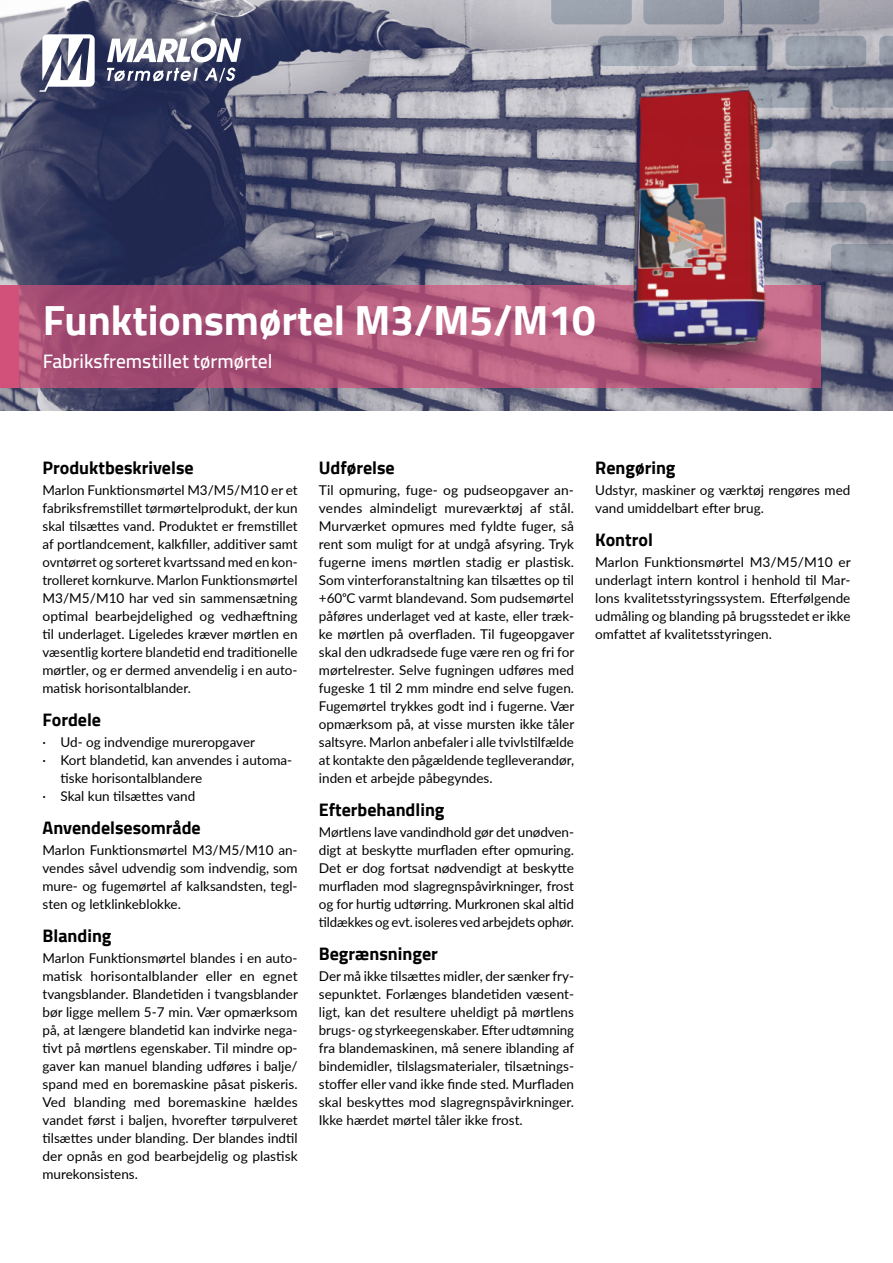
<style>
.page{position:relative;width:893px;height:1263px;background:#fff}
.page>*{position:absolute;margin:0;border:0;box-sizing:border-box;transform-origin:0 0}
.t1{font:700 42px "Cairo";color:#fff}
.t2{font:600 19.5px "Cairo";color:#fff}
.t3{font:700 18px "Cairo";color:#000}
.t4{font:13.5px/18px "Lato";color:#000;text-align:justify}
</style>
<div class="page">
<img style="left:0;top:0;width:893px;height:410px">
<svg style="left:411px;top:0;width:482px;height:274px;background:#9193a1"></svg>
<div style="left:0;top:285px;width:18px;height:103px;background:#d1517a"></div>
<svg style="left:18px;top:285px;width:803px;height:103px;background:#af567a"></svg>
<svg style="left:39px;top:34px;width:56px;height:58px"></svg>
<svg style="left:107px;top:68px;width:91px;height:14px"></svg>
<svg style="left:205px;top:68px;width:31px;height:14px"></svg>
<svg style="left:107px;top:38px;width:134px;height:24px"></svg>
<img style="left:620px;top:316px;width:159px;height:58px">
<img style="left:627px;top:82px;width:144px;height:270px">
<h1 class="t1" style="left:43px;top:296px;width:554px">Funktionsmørtel M3/M5/M10</h1>
<h2 class="t2" style="left:43px;top:345px;width:231px">Fabriksfremstillet tørmørtel</h2>
<h3 class="t3" style="left:43px;top:457px;width:153px">Produktbeskrivelse</h3>
<p class="t4" style="left:43px;top:480px;width:257px">Marlon Funktionsmørtel M3/M5/M10 er et fabriksfremstillet tørmørtelprodukt, der kun skal tilsættes vand. Produktet er fremstillet af portlandcement, kalkfiller, additiver samt ovntørret og sorteret kvartssand med en kon&shy;trolleret kornkurve. Marlon Funktionsmørtel M3/M5/M10 har ved sin sammensætning optimal bearbejdelighed og vedhæftning til underlaget. Ligeledes kræver mørtlen en væsentlig kortere blandetid end traditionelle mørtler, og er dermed anvendelig i en auto&shy;matisk horisontalblander.</p>
<h3 class="t3" style="left:43px;top:709px;width:60px">Fordele</h3>
<p class="t4" style="left:43px;top:732px;width:214px">· Ud- og indvendige mureropgaver</p>
<p class="t4" style="left:43px;top:750px;width:251px">· Kort blandetid, kan anvendes i automa-</p>
<p class="t4" style="left:61px;top:768px;width:143px">tiske horisontalblandere</p>
<p class="t4" style="left:43px;top:786px;width:154px">· Skal kun tilsættes vand</p>
<h3 class="t3" style="left:43px;top:817px;width:160px">Anvendelsesområde</h3>
<p class="t4" style="left:43px;top:840px;width:257px">Marlon Funktionsmørtel M3/M5/M10 an&shy;vendes såvel udvendig som indvendig, som mure- og fugemørtel af kalksandsten, tegl&shy;sten og letklinkeblokke.</p>
<h3 class="t3" style="left:43px;top:925px;width:71px">Blanding</h3>
<p class="t4" style="left:43px;top:948px;width:257px">Marlon Funktionsmørtel blandes i en auto&shy;matisk horisontalblander eller en egnet tvangsblander. Blandetiden i tvangsblander bør ligge mellem 5-7 min. Vær opmærksom på, at længere blandetid kan indvirke nega&shy;tivt på mørtlens egenskaber. Til mindre op&shy;gaver kan manuel blanding udføres i balje/ spand med en boremaskine påsat piskeris.<br>Ved blanding med boremaskine hældes vandet først i baljen, hvorefter tørpulveret tilsættes under blanding. Der blandes indtil der opnås en god bearbejdelig og plastisk murekonsistens.</p>
<h3 class="t3" style="left:319px;top:457px;width:77px">Udførelse</h3>
<p class="t4" style="left:319px;top:480px;width:257px">Til opmuring, fuge- og pudseopgaver an&shy;vendes almindeligt mureværktøj af stål.<br>Murværket opmures med fyldte fuger, så rent som muligt for at undgå afsyring. Tryk fugerne imens mørtlen stadig er plastisk.<br>Som vinterforanstaltning kan tilsættes op til +60oC varmt blandevand. Som pudsemørtel påføres underlaget ved at kaste, eller træk&shy;ke mørtlen på overfladen. Til fugeopgaver skal den udkradsede fuge være ren og fri for mørtelrester. Selve fugningen udføres med fugeske 1 til 2 mm mindre end selve fugen.<br>Fugemørtel trykkes godt ind i fugerne. Vær opmærksom på, at visse mursten ikke tåler saltsyre. Marlon anbefaler i alle tvivlstilfælde at kontakte den pågældende teglleverandør, inden et arbejde påbegyndes.</p>
<h3 class="t3" style="left:319px;top:799px;width:127px">Efterbehandling</h3>
<p class="t4" style="left:319px;top:822px;width:257px">Mørtlens lave vandindhold gør det unødven&shy;digt at beskytte murfladen efter opmuring.<br>Det er dog fortsat nødvendigt at beskytte murfladen mod slagregnspåvirkninger, frost og for hurtig udtørring. Murkronen skal altid tildækkes og evt. isoleres ved arbejdets ophør.</p>
<h3 class="t3" style="left:319px;top:943px;width:120px">Begrænsninger</h3>
<p class="t4" style="left:319px;top:966px;width:257px">Der må ikke tilsættes midler, der sænker fry&shy;sepunktet. Forlænges blandetiden væsent&shy;ligt, kan det resultere uheldigt på mørtlens brugs- og styrkeegenskaber. Efter udtømning fra blandemaskinen, må senere iblanding af bindemidler, tilslagsmaterialer, tilsætnings&shy;stoffer eller vand ikke finde sted. Murfladen skal beskyttes mod slagregnspåvirkninger.<br>Ikke hærdet mørtel tåler ikke frost.</p>
<h3 class="t3" style="left:595px;top:457px;width:82px">Rengøring</h3>
<p class="t4" style="left:595px;top:480px;width:257px">Udstyr, maskiner og værktøj rengøres med vand umiddelbart efter brug.</p>
<h3 class="t3" style="left:595px;top:529px;width:59px">Kontrol</h3>
<p class="t4" style="left:595px;top:552px;width:257px">Marlon Funktionsmørtel M3/M5/M10 er underlagt intern kontrol i henhold til Mar&shy;lons kvalitetsstyringssystem. Efterfølgende udmåling og blanding på brugsstedet er ikke omfattet af kvalitetsstyringen.</p>
</div>
